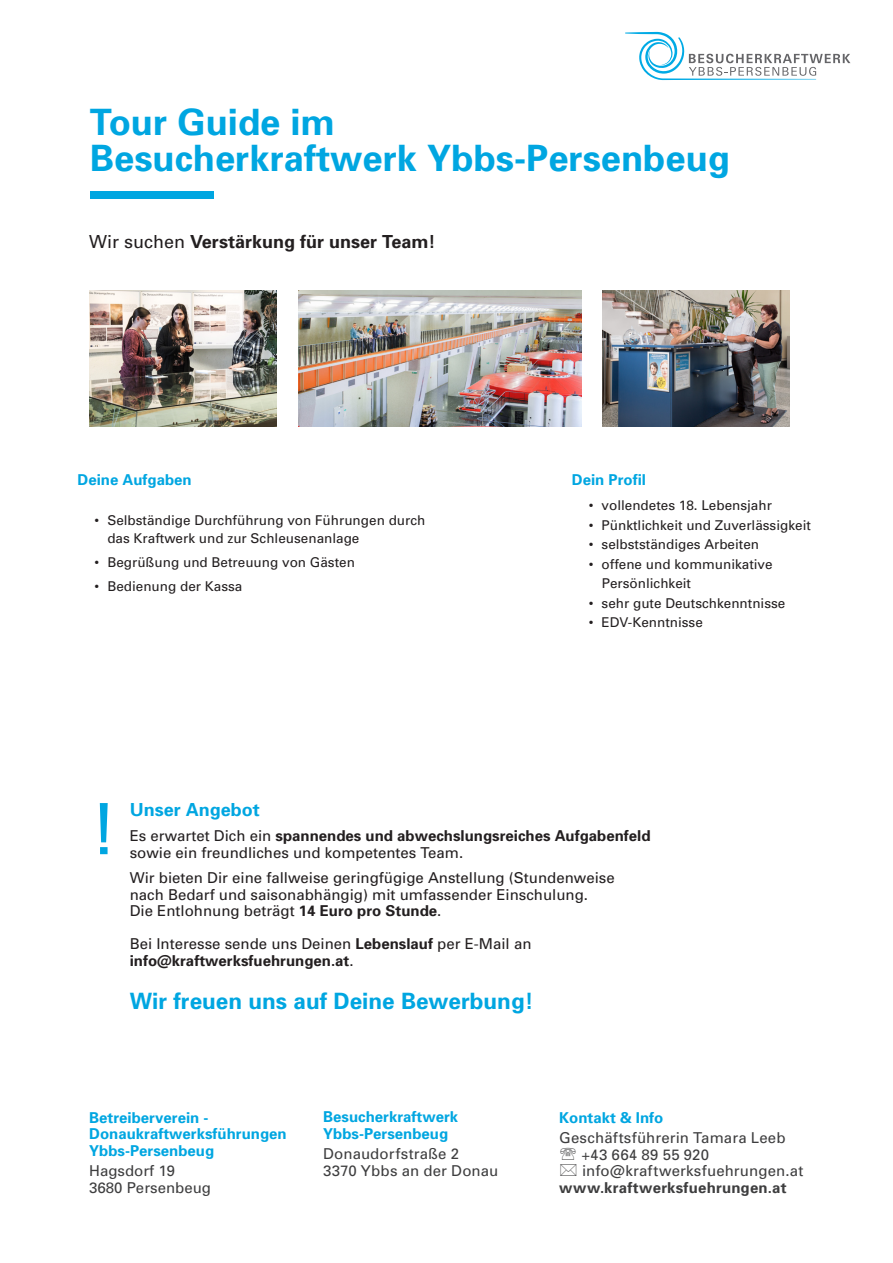
<style>
.page{position:relative;width:893px;height:1263px;background:#fff}
.page>*{position:absolute;margin:0;border:0;box-sizing:border-box;transform-origin:0 0}
.t1{font:70.8px "Univers";color:#00a6e1}
.t2{font:700 36.3px/36.5px "Univers";color:#00a6e1}
.t3{font:700 22.5px "Univers";color:#00a6e1}
.t4{font:700 18px "Univers";color:#231f20}
.t5{font:700 18px "Univers";color:#00a6e1}
.t6{font:15px/16.5px "Univers";color:#231f20}
.t7{font:15px/16.5px "Univers";letter-spacing:.01em;color:#3e3e3f}
.t8{font:700 15px/16.5px "Univers";color:#00a6e1}
.t9{font:700 15px "Univers";letter-spacing:.015em;color:#3e3e3f}
.t10{font:13.5px/19.5px "Univers";color:#231f20}
.s1{font-weight:400}
.s2{font-weight:700}
</style>
<div class="page">
<div style="left:90px;top:192px;width:123px;height:7px;background:#00a6e1"></div>
<svg style="left:625px;top:32px;width:225px;height:48px"></svg>
<img style="left:298px;top:291px;width:283px;height:136px">
<img style="left:89px;top:291px;width:188px;height:136px">
<img style="left:602px;top:291px;width:188px;height:136px">
<h2 class="t2" style="left:90px;top:102px;width:642px">Tour Guide im<br>Besucherkraftwerk Ybbs-Persenbeug</h2>
<p class="t4" style="left:89px;top:230px;width:348px"><span class="s1">Wir suchen</span> Verstärkung für unser Team!</p>
<p class="t8" style="left:78px;top:470px;width:116px">Deine Aufgaben</p>
<p class="t10" style="left:107px;top:511px;width:320px;line-height:18px;text-indent:-13px">• Selbständige Durchführung von Führungen durch das Kraftwerk und zur Schleusenanlage</p>
<p class="t10" style="left:95px;top:552px;width:262px">• Begrüßung und Betreuung von Gästen</p>
<p class="t10" style="left:95px;top:576px;width:149px">• Bedienung der Kassa</p>
<p class="t8" style="left:572px;top:470px;width:76px">Dein Profil</p>
<p class="t10" style="left:589px;top:495px;width:185px">• vollendetes 18. Lebensjahr</p>
<p class="t10" style="left:589px;top:515px;width:224px">• Pünktlichkeit und Zuverlässigkeit</p>
<p class="t10" style="left:589px;top:534px;width:172px">• selbstständiges Arbeiten</p>
<p class="t10" style="left:602px;top:554px;width:172px;text-indent:-13px">• offene und kommunikative<br>Persönlichkeit</p>
<p class="t10" style="left:589px;top:593px;width:198px">• sehr gute Deutschkenntnisse</p>
<p class="t10" style="left:589px;top:612px;width:116px">• EDV-Kenntnisse</p>
<h1 class="t1" style="left:90px;top:785px;width:29px">!</h1>
<p class="t5" style="left:130px;top:798px;width:132px">Unser Angebot</p>
<p class="t6" style="left:130px;top:827px;width:522px">Es erwartet Dich ein <span class="s2">spannendes und abwechslungsreiches Aufgabenfeld </span>sowie ein freundliches und kompetentes Team.</p>
<p class="t6" style="left:130px;top:869px;width:487px">Wir bieten Dir eine fallweise geringfügige Anstellung (Stundenweise nach Bedarf und saisonabhängig) mit umfassender Einschulung.<br>Die Entlohnung beträgt <span class="s2">14 Euro pro Stunde</span>.</p>
<p class="t6" style="left:130px;top:935px;width:403px">Bei Interesse sende uns Deinen <span class="s2">Lebenslauf</span> per E-Mail an <span class="s2">info@kraftwerksfuehrungen.at</span>.</p>
<h3 class="t3" style="left:130px;top:987px;width:405px">Wir freuen uns auf Deine Bewerbung!</h3>
<p class="t8" style="left:89px;top:1108px;width:199px">Betreiberverein -<br>Donaukraftwerksführungen<br>Ybbs-Persenbeug</p>
<p class="t7" style="left:89px;top:1162px;width:123px">Hagsdorf 19<br>3680 Persenbeug</p>
<p class="t8" style="left:323px;top:1108px;width:137px">Besucherkraftwerk<br>Ybbs-Persenbeug</p>
<p class="t7" style="left:323px;top:1145px;width:177px">Donaudorfstraße 2<br>3370 Ybbs an der Donau</p>
<p class="t8" style="left:559px;top:1108px;width:106px">Kontakt &amp; Info</p>
<p class="t7" style="left:581px;top:1129px;width:224px;text-indent:-22px">Geschäftsführerin Tamara Leeb +43 664 89 55 920 info@kraftwerksfuehrungen.at</p>
<p class="t9" style="left:559px;top:1178px;width:229px">www.kraftwerksfuehrungen.at</p>
</div>
